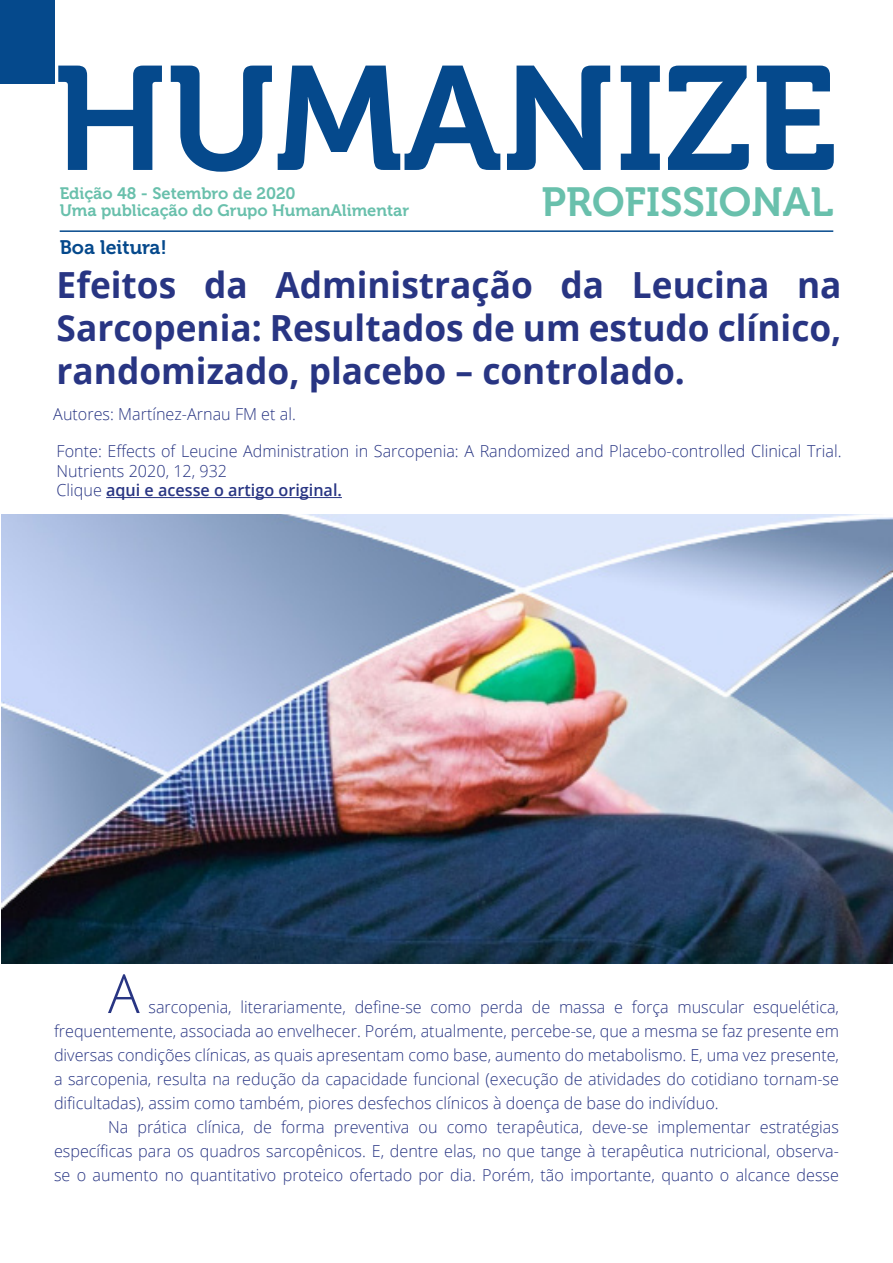
<style>
.page{position:relative;width:893px;height:1263px;background:#fff}
.page>*{position:absolute;margin:0;border:0;box-sizing:border-box;transform-origin:0 0}
.t1{font:147px "Museo 700";color:#05498c}
.t2{font:300 54px "Open Sans";color:#283583}
.t3{font:40.5px "Museo 700";color:#69c0ac}
.t4{font:700 36px/43.2px "Open Sans";color:#283583;text-align:justify}
.t5{font:19.5px "Museo 700";color:#05498c}
.t6{font:300 16.5px/24px "Open Sans";color:#283583;text-align:justify}
.t7{font:16.5px/16.8px "Museo 700";color:#69c0ac}
.s1{font-weight:600}
</style>
<div class="page">
<hr style="left:60px;top:230px;width:773px;height:2px;background:#05498c">
<div style="left:0;top:0;width:54px;height:83px;background:#05498c"></div>
<hr style="left:106px;top:497px;width:236px;height:1px;background:#283583">
<img style="left:2px;top:514px;width:891px;height:449px">
<h1 class="t1" style="left:53px;top:37px;width:785px">HUMANIZE</h1>
<h3 class="t3" style="left:541px;top:179px;width:293px">PROFISSIONAL</h3>
<p class="t7" style="left:60px;top:185px;width:351px">Edição 48 - Setembro de 2020<br>Uma publicação do Grupo HumanAlimentar</p>
<p class="t5" style="left:60px;top:236px;width:109px">Boa leitura!</p>
<h3 class="t4" style="left:57px;top:262px;width:786px">Efeitos da Administração da Leucina na Sarcopenia: Resultados de um estudo clínico, randomizado, placebo – controlado.</h3>
<p class="t6" style="left:53px;top:402px;width:244px">Autores: Martínez-Arnau FM et al.</p>
<p class="t6" style="left:57px;top:440px;width:786px;line-height:19.8px;text-align:left">Fonte: Effects of Leucine Administration in Sarcopenia: A Randomized and Placebo-controlled Clinical Trial.<br>Nutrients 2020, 12, 932<br>Clique <span class="s1">aqui e acesse o artigo original.</span></p>
<h2 class="t2" style="left:108px;top:956px;width:33px">A</h2>
<p class="t6" style="left:54px;top:994px;width:787px;text-indent:94px">sarcopenia, literariamente, define-se como perda de massa e força muscular esquelética, frequentemente, associada ao envelhecer. Porém, atualmente, percebe-se, que a mesma se faz presente em diversas condições clínicas, as quais apresentam como base, aumento do metabolismo. E, uma vez presente, a sarcopenia, resulta na redução da capacidade funcional (execução de atividades do cotidiano tornam-se dificultadas), assim como também, piores desfechos clínicos à doença de base do indivíduo.</p>
<p class="t6" style="left:54px;top:1115px;width:787px;text-indent:54px">Na prática clínica, de forma preventiva ou como terapêutica, deve-se implementar estratégias específicas para os quadros sarcopênicos. E, dentre elas, no que tange à terapêutica nutricional, observa&shy;se o aumento no quantitativo proteico ofertado por dia. Porém, tão importante, quanto o alcance desse</p>
</div>
